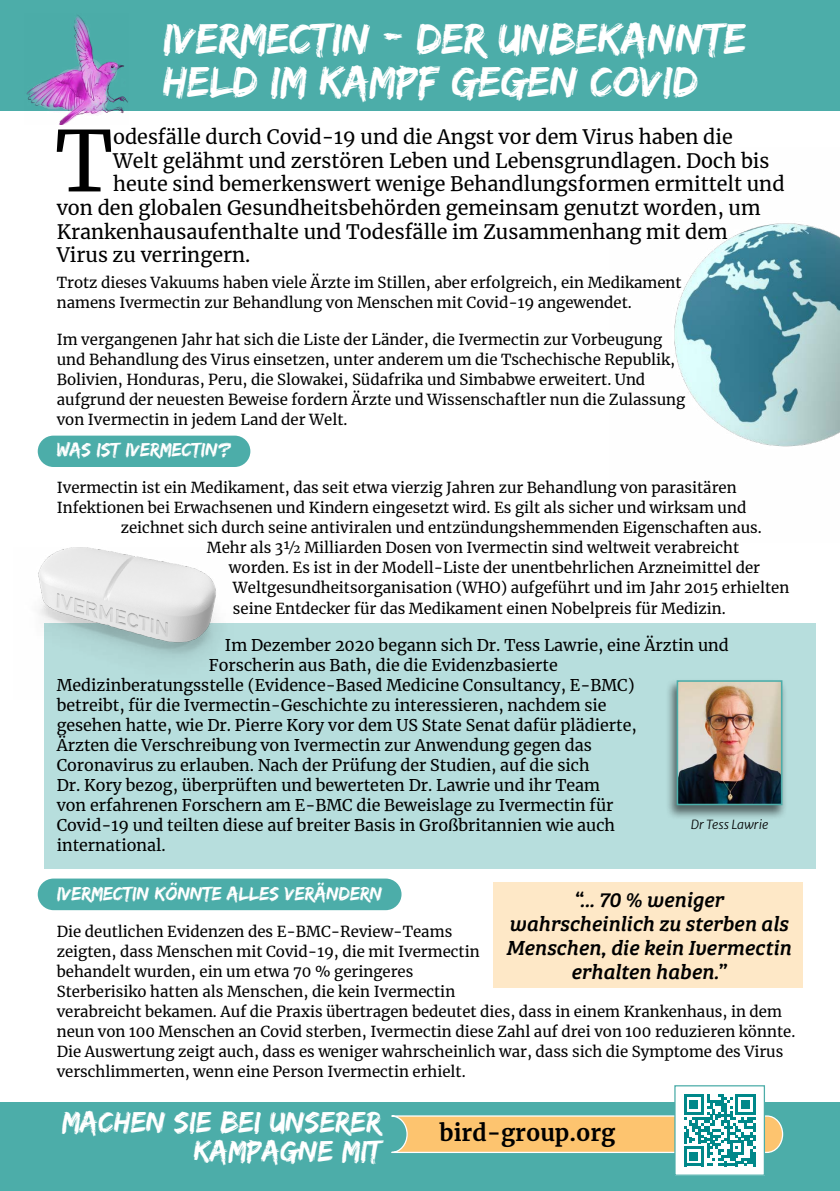
<style>
.page{position:relative;width:840px;height:1191px;background:#fff}
.page>*{position:absolute;margin:0;border:0;box-sizing:border-box;transform-origin:0 0}
.t1{font:83.4px "Merriweather";color:#000}
.t2{font:44.6px/42.4px "Edo";color:#fff}
.t3{font:30.8px/28.6px "Edo";color:#fff;text-align:right}
.t4{font:700 22.8px "Merriweather";color:#000}
.t5{font:italic 21.2px/24px "Bree Serif";color:#000;text-align:center}
.t6{font:20px "Edo";color:#fff}
.t7{font:19.6px "Merriweather";color:#000}
.t8{font:16px "Merriweather";color:#000}
.t9{font:15px/20px "Merriweather";color:#000}
.t10{font:italic 12.4px "Merriweather Sans";color:#000}
</style>
<div class="page">
<div style="left:0;top:1102px;width:839px;height:89px;background:#4cada9"></div>
<div style="left:0;top:0;width:839px;height:111px;background:#4cada9"></div>
<div style="left:674px;top:1085px;width:90px;height:90px;background:#fff"></div>
<svg style="left:391px;top:1094px;width:392px;height:72px"></svg>
<div style="left:674px;top:1085px;width:90px;height:90px;border:1px solid #4cada9"></div>
<img style="left:26px;top:15px;width:102px;height:110px">
<div style="left:38px;top:435px;width:212px;height:32px;background:#4cada9;border-radius:16px"></div>
<div style="left:44px;top:623px;width:771px;height:245px;background:#b7dedd"></div>
<div style="left:38px;top:878px;width:363px;height:32px;background:#4cada9;border-radius:16px"></div>
<div style="left:493px;top:882px;width:309px;height:105px;background:#fee8c7"></div>
<div style="left:664px;top:678px;width:123px;height:141px;background:#000;opacity:.56"></div>
<img style="left:679px;top:683px;width:100px;height:119px">
<div style="left:676px;top:680px;width:106px;height:125px;border:2px solid #4cada9"></div>
<img style="left:674px;top:223px;width:165px;height:224px">
<img style="left:38px;top:548px;width:178px;height:111px">
<h2 class="t2" style="left:163px;top:16px;width:584px">IVERMECTIN:- DER UNBEKANNTE<br>HELD IM KAMPF GEGEN COVID</h2>
<h1 class="t1" style="left:55px;top:103px;width:59px">T</h1>
<h3 class="t7" style="left:113px;top:123px;width:620px">odesfälle durch Covid-19 und die Angst vor dem Virus haben die</h3>
<h3 class="t7" style="left:113px;top:147px;width:657px">Welt gelähmt und zerstören Leben und Lebensgrundlagen. Doch bis</h3>
<h3 class="t7" style="left:113px;top:171px;width:672px">heute sind bemerkenswert wenige Behandlungsformen ermittelt und</h3>
<h3 class="t7" style="left:57px;top:194px;width:705px">von den globalen Gesundheitsbehörden gemeinsam genutzt worden, um</h3>
<h3 class="t7" style="left:57px;top:218px;width:672px">Krankenhausaufenthalte und Todesfälle im Zusammenhang mit dem</h3>
<h3 class="t7" style="left:57px;top:242px;width:195px">Virus zu verringern.</h3>
<p class="t9" style="left:57px;top:272px;width:626px">Trotz dieses Vakuums haben viele Ärzte im Stillen, aber erfolgreich, ein Medikament namens Ivermectin zur Behandlung von Menschen mit Covid-19 angewendet.</p>
<p class="t9" style="left:57px;top:329px;width:629px">Im vergangenen Jahr hat sich die Liste der Länder, die Ivermectin zur Vorbeugung und Behandlung des Virus einsetzen, unter anderem um die Tschechische Republik, Bolivien, Honduras, Peru, die Slowakei, Südafrika und Simbabwe erweitert. Und aufgrund der neuesten Beweise fordern Ärzte und Wissenschaftler nun die Zulassung von Ivermectin in jedem Land der Welt.</p>
<h3 class="t6" style="left:57px;top:438px;width:176px">WAS IST IVERMECTIN?</h3>
<p class="t9" style="left:57px;top:477px;width:681px">Ivermectin ist ein Medikament, das seit etwa vierzig Jahren zur Behandlung von parasitären</p>
<p class="t9" style="left:57px;top:497px;width:690px">Infektionen bei Erwachsenen und Kindern eingesetzt wird. Es gilt als sicher und wirksam und</p>
<p class="t9" style="left:121px;top:517px;width:642px">zeichnet sich durch seine antiviralen und entzündungshemmenden Eigenschaften aus.</p>
<p class="t9" style="left:207px;top:537px;width:533px">Mehr als 3½ Milliarden Dosen von Ivermectin sind weltweit verabreicht</p>
<p class="t9" style="left:229px;top:557px;width:532px">worden. Es ist in der Modell-Liste der unentbehrlichen Arzneimittel der</p>
<p class="t9" style="left:233px;top:577px;width:557px">Weltgesundheitsorganisation (WHO) aufgeführt und im Jahr 2015 erhielten</p>
<p class="t9" style="left:233px;top:597px;width:494px">seine Entdecker für das Medikament einen Nobelpreis für Medizin.</p>
<p class="t8" style="left:225px;top:634px;width:505px">Im Dezember 2020 begann sich Dr. Tess Lawrie, eine Ärztin und</p>
<p class="t8" style="left:209px;top:654px;width:350px">Forscherin aus Bath, die die Evidenzbasierte</p>
<p class="t8" style="left:57px;top:674px;width:579px">Medizinberatungsstelle (Evidence-Based Medicine Consultancy, E-BMC)</p>
<p class="t8" style="left:57px;top:694px;width:551px">betreibt, für die Ivermectin-Geschichte zu interessieren, nachdem sie</p>
<p class="t8" style="left:57px;top:714px;width:581px">gesehen hatte, wie Dr. Pierre Kory vor dem US State Senat dafür plädierte,</p>
<p class="t8" style="left:57px;top:734px;width:536px">Ärzten die Verschreibung von Ivermectin zur Anwendung gegen das</p>
<p class="t8" style="left:57px;top:754px;width:534px">Coronavirus zu erlauben. Nach der Prüfung der Studien, auf die sich</p>
<p class="t8" style="left:57px;top:774px;width:544px">Dr. Kory bezog, überprüften und bewerteten Dr. Lawrie und ihr Team</p>
<p class="t8" style="left:57px;top:794px;width:558px">von erfahrenen Forschern am E-BMC die Beweislage zu Ivermectin für</p>
<p class="t8" style="left:57px;top:814px;width:559px">Covid-19 und teilten diese auf breiter Basis in Großbritannien wie auch</p>
<p class="t8" style="left:57px;top:834px;width:110px">international.</p>
<h3 class="t6" style="left:57px;top:881px;width:327px">IVERMECTIN KÖNNTE ALLES VERÄNDERN</h3>
<p class="t9" style="left:57px;top:920px;width:739px">Die deutlichen Evidenzen des E-BMC-Review-Teams<br>zeigten, dass Menschen mit Covid-19, die mit Ivermectin<br>behandelt wurden, ein um etwa 70 % geringeres<br>Sterberisiko hatten als Menschen, die kein Ivermectin<br>verabreicht bekamen. Auf die Praxis übertragen bedeutet dies, dass in einem Krankenhaus, in dem neun von 100 Menschen an Covid sterben, Ivermectin diese Zahl auf drei von 100 reduzieren könnte.<br>Die Auswertung zeigt auch, dass es weniger wahrscheinlich war, dass sich die Symptome des Virus verschlimmerten, wenn eine Person Ivermectin erhielt.</p>
<p class="t10" style="left:690px;top:813px;width:79px">Dr Tess Lawrie</p>
<h3 class="t5" style="left:505px;top:886px;width:287px">“... 70 % weniger wahrscheinlich zu sterben als<br>Menschen, die kein Ivermectin erhalten haben.”</h3>
<h3 class="t3" style="left:62px;top:1107px;width:321px">MACHEN SIE BEI UNSERER<br>KAMPAGNE MIT</h3>
<h3 class="t4" style="left:439px;top:1116px;width:177px">bird-group.org</h3>
</div>
